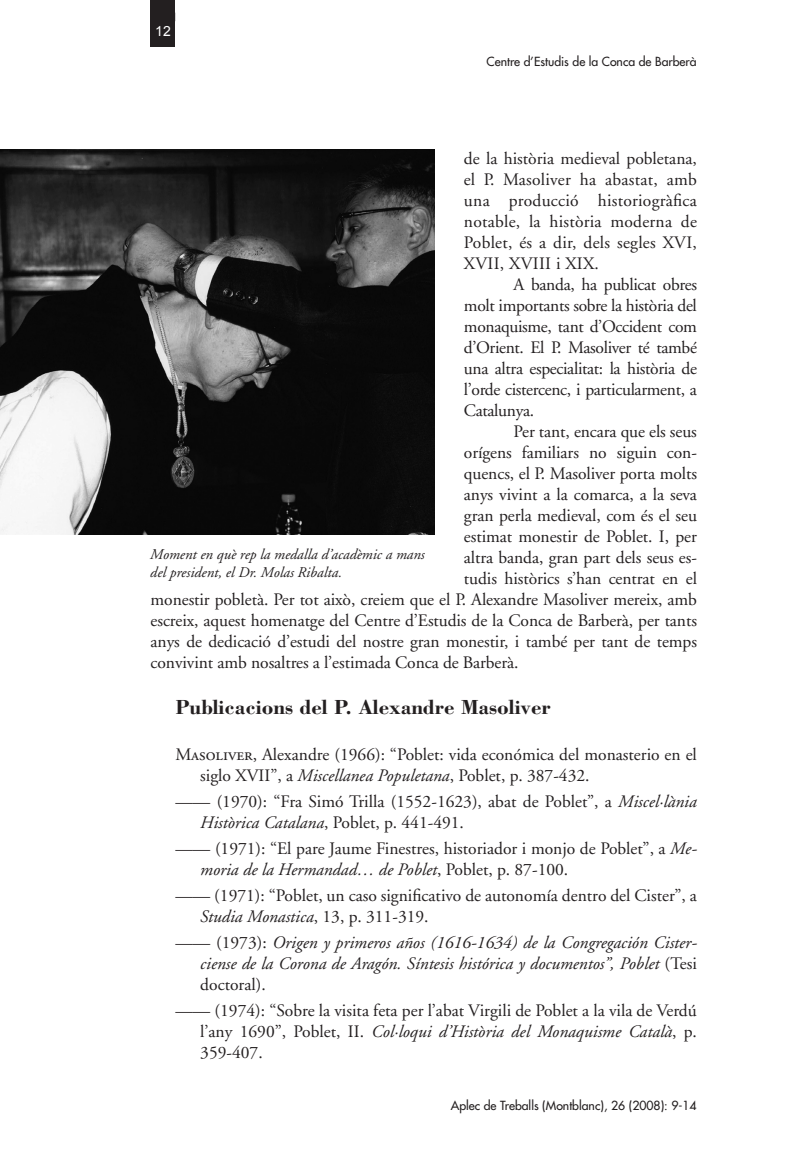
<style>
.page{position:relative;width:798px;height:1170px;background:#fff}
.page>*{position:absolute;margin:0;border:0;box-sizing:border-box;transform-origin:0 0}
.t1{font:700 21px "Bodoni";color:#231f20}
.t2{font:17.5px/21px "Adobe Garamond";letter-spacing:-.005em;color:#231f20}
.t3{font:italic 17.5px/21px "Adobe Garamond";color:#231f20;text-align:justify}
.t4{font:italic 14.88px/17.8px "Adobe Garamond";color:#231f20}
.t5{font:14px "Arial";color:#fff}
.t6{font:12.25px "Futura";color:#231f20}
.s1{font-family:"Adobe Garamond Regular SC"}
.s2{font-style:italic}
.s3{font-style:normal}
</style>
<div class="page">
<div style="left:150px;top:0;width:25px;height:47px;background:#231f20"></div>
<img style="left:0;top:150px;width:434px;height:384px">
<p class="t5" style="left:155px;top:22px;width:17px">12</p>
<p class="t6" style="left:486px;top:54px;width:212px">Centre d’Estudis de la Conca de Barberà</p>
<p class="t2" style="left:464px;top:148px;width:234px;text-align:justify">de la història medieval pobletana, el P. Masoliver ha abastat, amb una producció historiogràfica notable, la història moderna de Poblet, és a dir, dels segles XVI, XVII, XVIII i XIX.</p>
<p class="t2" style="left:464px;top:274px;width:234px;text-align:justify;text-indent:50px">A banda, ha publicat obres molt importants sobre la història del monaquisme, tant d’Occident com d’Orient. El P. Masoliver té també una altra especialitat: la història de l’orde cistercenc, i particularment, a Catalunya.</p>
<p class="t2" style="left:513px;top:421px;width:185px">Per tant, encara que els seus</p>
<p class="t2" style="left:464px;top:442px;width:234px">orígens familiars no siguin con-</p>
<p class="t2" style="left:464px;top:463px;width:234px">quencs, el P. Masoliver porta molts</p>
<p class="t2" style="left:464px;top:484px;width:234px">anys vivint a la comarca, a la seva</p>
<p class="t2" style="left:464px;top:505px;width:234px">gran perla medieval, com és el seu</p>
<p class="t2" style="left:464px;top:526px;width:234px">estimat monestir de Poblet. I, per</p>
<p class="t2" style="left:464px;top:547px;width:234px">altra banda, gran part dels seus es-</p>
<p class="t2" style="left:464px;top:568px;width:234px">tudis històrics s’han centrat en el</p>
<p class="t2" style="left:151px;top:589px;width:548px">monestir pobletà. Per tot això, creiem que el P. Alexandre Masoliver mereix, amb</p>
<p class="t2" style="left:151px;top:610px;width:548px">escreix, aquest homenatge del Centre d’Estudis de la Conca de Barberà, per tants</p>
<p class="t2" style="left:151px;top:631px;width:548px">anys de dedicació d’estudi del nostre gran monestir, i també per tant de temps</p>
<p class="t2" style="left:151px;top:652px;width:369px">convivint amb nosaltres a l’estimada Conca de Barberà.</p>
<p class="t1" style="left:175px;top:694px;width:377px">Publicacions del P. Alexandre Masoliver</p>
<p class="t2" style="left:200px;top:744px;width:498px;text-indent:-25px"><span class="s1">Masoliver</span>, Alexandre (1966): “Poblet: vida económica del monasterio en el siglo XVII”, a <span class="s2">Miscellanea Populetana</span>, Poblet, p. 387-432.</p>
<p class="t2" style="left:200px;top:791px;width:498px;text-indent:-25px">—— (1970): “Fra Simó Trilla (1552-1623), abat de Poblet”, a <span class="s2">Miscel·lània<br>Històrica Catalana</span>, Poblet, p. 441-491.</p>
<p class="t2" style="left:200px;top:838px;width:498px;text-indent:-25px">—— (1971): “El pare Jaume Finestres, historiador i monjo de Poblet”, a <span class="s2">Me&shy;moria de la Hermandad… de Poblet</span>, Poblet, p. 87-100.</p>
<p class="t2" style="left:200px;top:885px;width:498px;text-indent:-25px">—— (1971): “Poblet, un caso significativo de autonomía dentro del Cister”, a<br><span class="s2">Studia Monastica</span>, 13, p. 311-319.</p>
<p class="t3" style="left:200px;top:932px;width:498px;text-indent:-25px"><span class="s3">—— (1973):</span> Origen y primeros años (1616-1634) de la Congregación Cister&shy;ciense de la Corona de Aragón. Síntesis histórica y documentos”, Poblet <span class="s3">(Tesi doctoral).</span></p>
<p class="t2" style="left:200px;top:1000px;width:498px;text-align:justify;text-indent:-25px">—— (1974): “Sobre la visita feta per l’abat Virgili de Poblet a la vila de Verdú l’any 1690”, Poblet, II. <span class="s2">Col·loqui d’Història del Monaquisme Català</span>, p.<br>359-407.</p>
<p class="t4" style="left:150px;top:546px;width:276px">Moment en què rep la medalla d’acadèmic a mans del president, el Dr. Molas Ribalta.</p>
<p class="t6" style="left:451px;top:1098px;width:247px">Aplec de Treballs (Montblanc), 26 (2008): 9-14</p>
</div>
